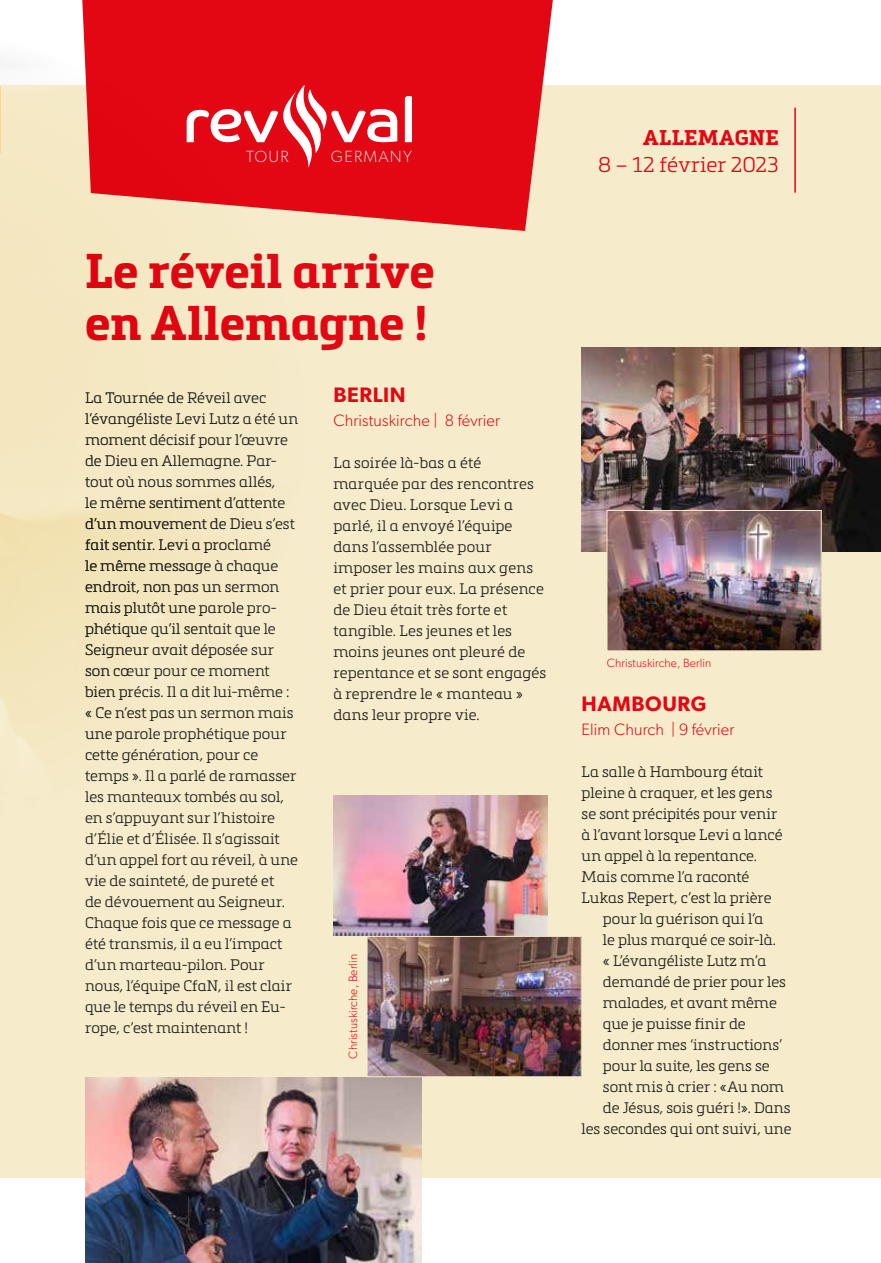
<style>
.page{position:relative;width:881px;height:1263px;background:#fff}
.page>*{position:absolute;margin:0;border:0;box-sizing:border-box;transform-origin:0 0}
.t1{font:700 48px/52.5px "Metronic Slab Pro";color:#e30613}
.t2{font:300 21px "Metronic Slab Pro";letter-spacing:.005em;color:#e30613}
.t3{font:600 21px "Gibson";letter-spacing:.03em;color:#e30613}
.t4{font:700 21px "Metronic Slab Pro";letter-spacing:.015em;color:#e30613}
.t5{font:300 16.5px "Gibson";letter-spacing:.01em;color:#e30613}
.t6{font:300 16.35px "Gibson";letter-spacing:.075em;color:#cfcac9}
.t7{font:300 15px/21px "Metronic Slab Pro";letter-spacing:.005em;color:#1d1d1b}
.t8{font:300 12px "Gibson";letter-spacing:.01em;color:#e30613}
</style>
<div class="page">
<div style="left:0;top:85px;width:880px;height:1093px;background:#f6ebca"></div>
<img style="left:0;top:0;width:553px;height:893px">
<img style="left:85px;top:1077px;width:336px;height:186px">
<hr style="left:794px;top:108px;width:1px;height:85px;background:#e30613">
<svg style="left:186px;top:85px;width:226px;height:83px;background:#e83a44"></svg>
<img style="left:333px;top:795px;width:214px;height:141px">
<img style="left:368px;top:938px;width:211px;height:137px">
<div style="left:366px;top:936px;width:215px;height:141px;border:1px solid #f6ebca"></div>
<img style="left:581px;top:347px;width:299px;height:205px">
<img style="left:608px;top:512px;width:211px;height:137px">
<div style="left:606px;top:510px;width:215px;height:141px;border:1px solid #f6ebca"></div>
<p class="t6" style="left:246px;top:147px;width:44px">TOUR</p>
<p class="t6" style="left:331px;top:147px;width:82px">GERMANY</p>
<h1 class="t1" style="left:85px;top:244px;width:351px">Le réveil arrive en Allemagne !</h1>
<p class="t7" style="left:85px;top:387px;width:214px">La Tournée de Réveil avec l’évangéliste Levi Lutz a été un moment décisif pour l’œuvre de Dieu en Allemagne. Par&shy;tout où nous sommes allés,<br>le même sentiment d’attente d’un mouvement de Dieu s’est fait sentir. Levi a proclamé<br>le même message à chaque endroit, non pas un sermon mais plutôt une parole pro&shy;phétique qu’il sentait que le<br>Seigneur avait déposée sur son cœur pour ce moment bien précis. Il a dit lui-même : « Ce n’est pas un sermon mais une parole prophétique pour cette génération, pour ce temps ». Il a parlé de ramasser les manteaux tombés au sol, en s’appuyant sur l’histoire d’Élie et d’Élisée. Il s’agissait d’un appel fort au réveil, à une vie de sainteté, de pureté et<br>de dévouement au Seigneur.<br>Chaque fois que ce message a été transmis, il a eu l’impact d’un marteau-pilon. Pour nous, l’équipe CfaN, il est clair que le temps du réveil en Eu&shy;rope, c’est maintenant !</p>
<h2 class="t3" style="left:333px;top:382px;width:74px">BERLIN</h2>
<p class="t5" style="left:333px;top:411px;width:168px">Christuskirche | 8 février</p>
<p class="t7" style="left:333px;top:452px;width:214px">La soirée là-bas a été marquée par des rencontres avec Dieu. Lorsque Levi a parlé, il a envoyé l’équipe dans l’assemblée pour imposer les mains aux gens et prier pour eux. La présence de Dieu était très forte et tangible. Les jeunes et les moins jeunes ont pleuré de repentance et se sont engagés à reprendre le « manteau » dans leur propre vie.</p>
<p class="t8" style="left:345px;top:1059px;width:106px;rotate:-90deg">Christuskirche, Berlin</p>
<h2 class="t4" style="left:643px;top:124px;width:137px">ALLEMAGNE</h2>
<h2 class="t2" style="left:598px;top:151px;width:182px">8 – 12 février 2023</h2>
<p class="t8" style="left:606px;top:656px;width:106px">Christuskirche, Berlin</p>
<h2 class="t3" style="left:581px;top:691px;width:126px">HAMBOURG</h2>
<p class="t5" style="left:581px;top:719px;width:154px">Elim Church | 9 février</p>
<p class="t7" style="left:581px;top:761px;width:182px">La salle à Hambourg était</p>
<p class="t7" style="left:581px;top:782px;width:192px">pleine à craquer, et les gens</p>
<p class="t7" style="left:581px;top:803px;width:197px">se sont précipités pour venir</p>
<p class="t7" style="left:581px;top:824px;width:202px">à l’avant lorsque Levi a lancé</p>
<p class="t7" style="left:581px;top:845px;width:177px">un appel à la repentance.</p>
<p class="t7" style="left:581px;top:866px;width:169px">Mais comme l’a raconté</p>
<p class="t7" style="left:581px;top:887px;width:191px">Lukas Repert, c’est la prière</p>
<p class="t7" style="left:602px;top:908px;width:162px">pour la guérison qui l’a</p>
<p class="t7" style="left:602px;top:929px;width:174px">le plus marqué ce soir-là.</p>
<p class="t7" style="left:602px;top:950px;width:165px">« L’évangéliste Lutz m’a</p>
<p class="t7" style="left:602px;top:971px;width:184px">demandé de prier pour les</p>
<p class="t7" style="left:602px;top:992px;width:175px">malades, et avant même</p>
<p class="t7" style="left:602px;top:1013px;width:144px">que je puisse finir de</p>
<p class="t7" style="left:602px;top:1034px;width:181px">donner mes ‘instructions’</p>
<p class="t7" style="left:602px;top:1055px;width:168px">pour la suite, les gens se</p>
<p class="t7" style="left:602px;top:1076px;width:182px">sont mis à crier : «Au nom</p>
<p class="t7" style="left:602px;top:1097px;width:189px">de Jésus, sois guéri !». Dans</p>
<p class="t7" style="left:581px;top:1118px;width:211px">les secondes qui ont suivi, une</p>
</div>
